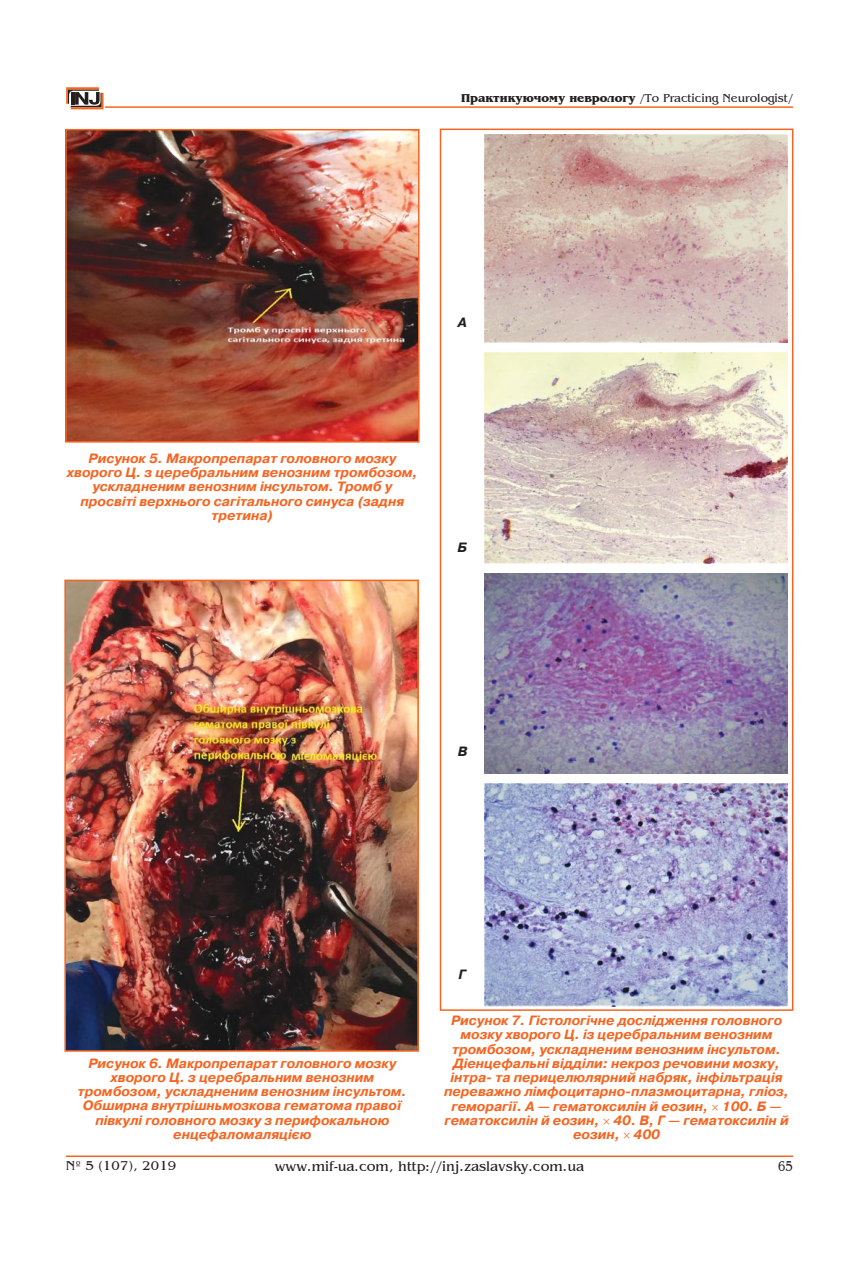
<style>
.page{position:relative;width:859px;height:1263px;background:#fff}
.page>*{position:absolute;margin:0;border:0;box-sizing:border-box;transform-origin:0 0}
.t1{font:15px "Benguiat";color:#241f1f;scale:.78 1}
.t2{font:14.25px "Benguiat";color:#241f1f}
.t3{font:italic 700 13.5px/14.2px "Pragmatica C";color:#f56521;text-align:center}
.t4{font:13.5px "Benguiat";color:#241f1f}
.t5{font:italic 700 13.5px "Pragmatica C";color:#241f1f}
.t6{font:12px "Benguiat";color:#241f1f}
.s1{font-weight:700}
</style>
<div class="page">
<hr style="left:66px;top:1155px;width:727px;height:2px;background:#f56521">
<hr style="left:66px;top:106px;width:727px;height:2px;background:#f56521">
<svg style="left:70px;top:92px;width:35px;height:18px"></svg>
<svg style="left:66px;top:87px;width:37px;height:22px"></svg>
<img style="left:68px;top:132px;width:349px;height:308px">
<div style="left:65px;top:129px;width:355px;height:314px;border:2px solid #f56521"></div>
<img style="left:67px;top:583px;width:349px;height:466px">
<div style="left:64px;top:580px;width:355px;height:472px;border:2px solid #f56521"></div>
<img style="left:484px;top:134px;width:303px;height:208px">
<img style="left:484px;top:352px;width:303px;height:211px">
<img style="left:485px;top:573px;width:302px;height:201px">
<img style="left:485px;top:784px;width:302px;height:223px">
<div style="left:440px;top:129px;width:353px;height:882px;border:2px solid #f56521"></div>
<p class="t6" style="left:461px;top:92px;width:333px"><span class="s1">Практикуючому неврологу</span> /To Practicing Neurologist/</p>
<p class="t5" style="left:458px;top:315px;width:11px">А</p>
<p class="t3" style="left:67px;top:451px;width:352px">Рисунок 5. Макропрепарат головного мозку хворого Ц. з церебральним венозним тромбозом, ускладненим венозним інсультом. Тромб у просвіті верхнього сагітального синуса (задня третина)</p>
<p class="t5" style="left:458px;top:540px;width:11px">Б</p>
<p class="t5" style="left:458px;top:744px;width:11px">В</p>
<p class="t3" style="left:78px;top:1056px;width:330px">Рисунок 6. Макропрепарат головного мозку хворого Ц. з церебральним венозним тромбозом, ускладненим венозним інсультом.<br>Обширна внутрішньмозкова гематома правої півкулі головного мозку з перифокальною енцефаломаляцією</p>
<p class="t5" style="left:459px;top:968px;width:9px">Г</p>
<p class="t3" style="left:444px;top:1014px;width:347px">Рисунок 7. Гістологічне дослідження головного мозку хворого Ц. із церебральним венозним тромбозом, ускладненим венозним інсультом.<br>Діенцефальні відділи: некроз речовини мозку, інтра- та перицелюлярний набряк, інфільтрація переважно лімфоцитарно-плазмоцитарна, гліоз, геморагії. А — гематоксилін й еозин, 100. Б — гематоксилін й еозин, 40. В, Г — гематоксилін й еозин, 400</p>
<p class="t4" style="left:66px;top:1158px;width:112px">N№ 5 (107), 2019</p>
<p class="t2" style="left:275px;top:1158px;width:311px">www.mif-ua.com, http://inj.zaslavsky.com.ua</p>
<p class="t1" style="left:778px;top:1158px;width:21px">65</p>
</div>
